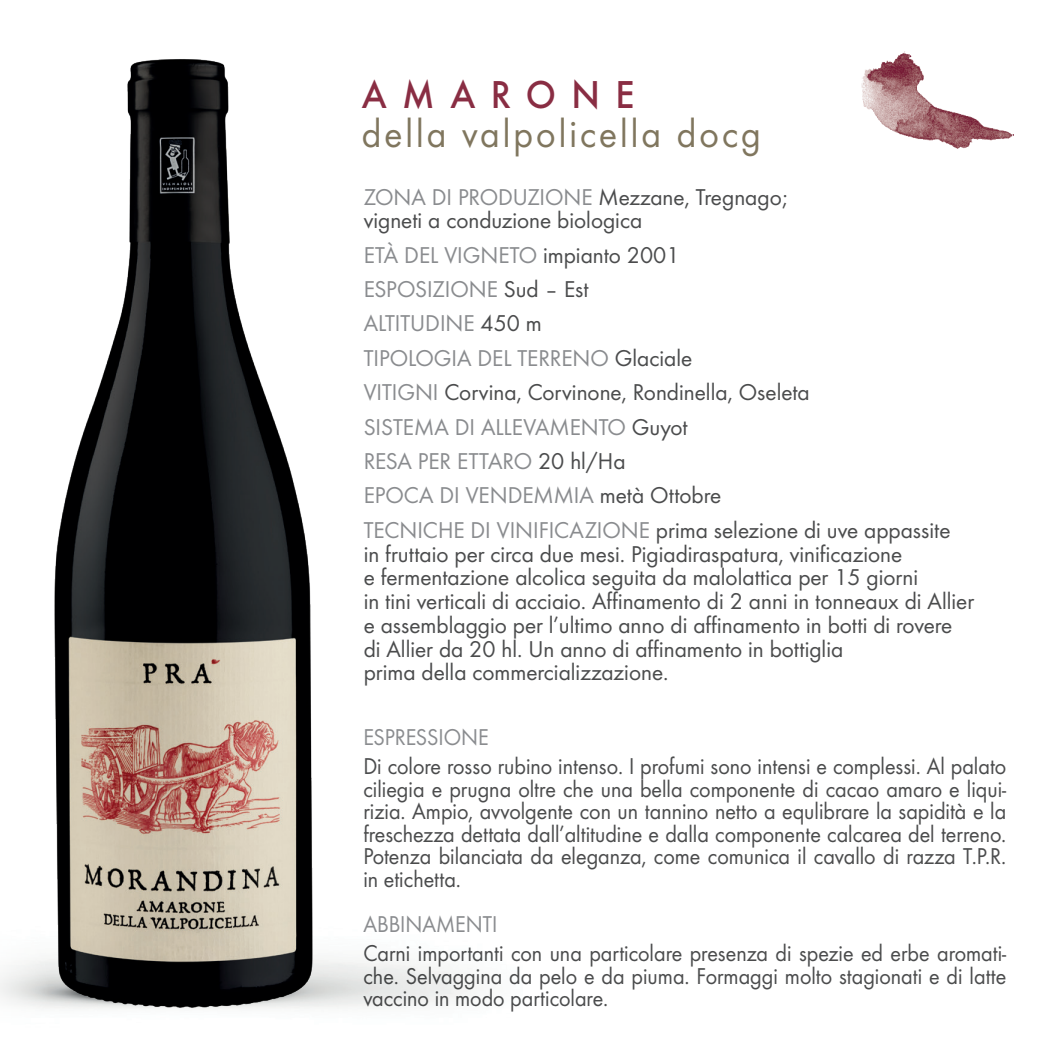
<style>
.page{position:relative;width:1063px;height:1063px;background:#fff}
.page>*{position:absolute;margin:0;border:0;box-sizing:border-box;transform-origin:0 0}
.t1{font:40.25px "Futura Boo";letter-spacing:.08em;color:#80765e;scale:.95 1}
.t2{font:500 40.25px "Futura";letter-spacing:.4em;color:#892d43;scale:.95 1}
.t3{font:23.75px/22.5px "Futura Boo";color:#4b4c4d;text-align:justify;scale:.95 1}
.t4{font:23.75px/23.8px "Futura Boo";color:#4b4c4d}
.t5{font:23.75px "Futura Boo";color:#8a8c8f}
.t6{font:23.75px "Futura Boo";color:#8a8c8f;scale:.95 1}
.s1{color:#8a8c8f}
.s2{color:#4b4c4d}
</style>
<div class="page">
<img style="left:41px;top:59px;width:282px;height:956px">
<img style="left:861px;top:51px;width:153px;height:98px">
<p class="t2" style="left:362px;top:64px;width:289px">AMARONE</p>
<p class="t1" style="left:362px;top:110px;width:422px">della valpolicella docg</p>
<p class="t4" style="left:364px;top:185px;width:425px"><span class="s1">ZONA DI PRODUZIONE</span> Mezzane, Tregnago; vigneti a conduzione biologica</p>
<p class="t5" style="left:364px;top:241px;width:317px">ETÀ DEL VIGNETO <span class="s2">impianto 2001</span></p>
<p class="t5" style="left:364px;top:275px;width:226px">ESPOSIZIONE <span class="s2">Sud – Est</span></p>
<p class="t5" style="left:364px;top:309px;width:180px">ALTITUDINE <span class="s2">450 m</span></p>
<p class="t5" style="left:364px;top:344px;width:330px">TIPOLOGIA DEL TERRENO <span class="s2">Glaciale</span></p>
<p class="t4" style="left:364px;top:380px;width:448px"><span class="s1">VITIGNI</span> Corvina, Corvinone, Rondinella, Oseleta</p>
<p class="t5" style="left:364px;top:413px;width:326px">SISTEMA DI ALLEVAMENTO <span class="s2">Guyot</span></p>
<p class="t5" style="left:364px;top:447px;width:263px">RESA PER ETTARO <span class="s2">20 hl/Ha</span></p>
<p class="t5" style="left:364px;top:481px;width:359px">EPOCA DI VENDEMMIA <span class="s2">metà Ottobre</span></p>
<p class="t4" style="left:364px;top:518px;width:612px"><span class="s1">TECNICHE DI VINIFICAZIONE</span> prima selezione di uve appassite<br>in fruttaio per circa due mesi. Pigiadiraspatura, vinificazione<br>e fermentazione alcolica seguita da malolattica per 15 giorni<br>in tini verticali di acciaio. Affinamento di 2 anni in tonneaux di Allier e assemblaggio per l’ultimo anno di affinamento in botti di rovere di Allier da 20 hl. Un anno di affinamento in bottiglia<br>prima della commercializzazione.</p>
<p class="t6" style="left:363px;top:723px;width:133px">ESPRESSIONE</p>
<p class="t3" style="left:363px;top:755px;width:678px">Di colore rosso rubino intenso. I profumi sono intensi e complessi. Al palato ciliegia e prugna oltre che una bella componente di cacao amaro e liqui&shy;rizia. Ampio, avvolgente con un tannino netto a equlibrare la sapidità e la freschezza dettata dall’altitudine e dalla componente calcarea del terreno.<br>Potenza bilanciata da eleganza, come comunica il cavallo di razza T.P.R. in etichetta.</p>
<p class="t6" style="left:363px;top:910px;width:142px">ABBINAMENTI</p>
<p class="t3" style="left:363px;top:942px;width:678px">Carni importanti con una particolare presenza di spezie ed erbe aromati&shy;che. Selvaggina da pelo e da piuma. Formaggi molto stagionati e di latte vaccino in modo particolare.</p>
</div>
